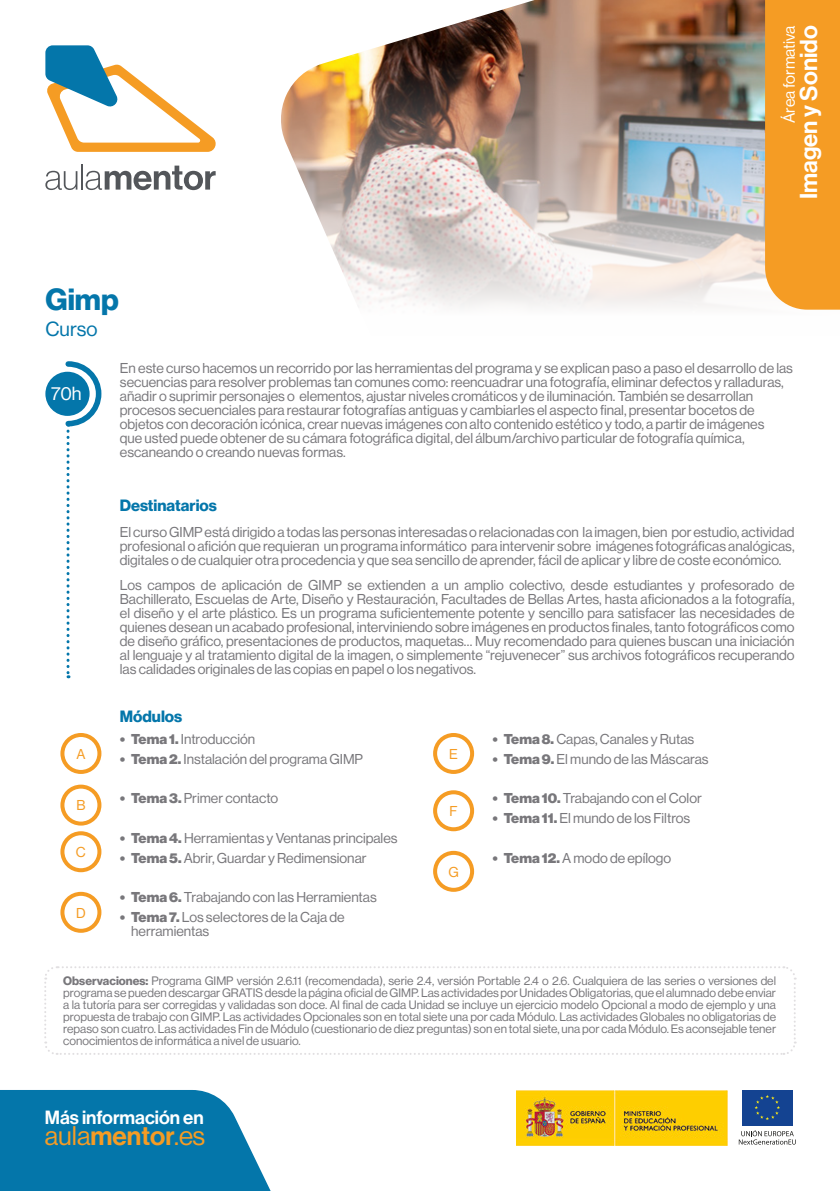
<style>
.page{position:relative;width:840px;height:1191px;background:#fff}
.page>*{position:absolute;margin:0;border:0;box-sizing:border-box;transform-origin:0 0}
.t1{font:700 30px "Neue Haas Display";color:#0476aa}
.t2{font:26.4px "Neue Haas Display";color:#f59c24}
.t3{font:24px "Neue Haas Display Mediu";color:#fff}
.t4{font:20px "Neue Haas Display";color:#0476aa}
.t5{font:18.8px "Neue Haas Display Mediu";color:#fff}
.t6{font:18.6px "Neue Haas Display";color:#fff}
.t7{font:700 16px "Neue Haas Display";color:#0476aa}
.t8{font:16px "Neue Haas Display";color:#fff}
.t9{font:14px/14px "Neue Haas Display";color:#78777b}
.t10{font:14px "Neue Haas Display";color:#f59c24}
.t11{font:12px/12px "Neue Haas Display";color:#78777b;text-align:justify}
.s1{font-weight:900}
.s2{font-weight:700}
.s3{font-family:"Neue Haas Display Mediu"}
</style>
<div class="page">
<svg style="left:0;top:1090px;width:271px;height:101px;background:#1c83b2"></svg>
<svg style="left:45px;top:171px;width:32px;height:19px"></svg>
<hr style="left:81px;top:164px;width:2px;height:26px;background:#53565a">
<svg style="left:85px;top:166px;width:130px;height:24px"></svg>
<svg style="left:45px;top:45px;width:171px;height:107px"></svg>
<img style="left:281px;top:0;width:483px;height:307px">
<svg style="left:764px;top:0;width:75px;height:310px;background:#f09f30"></svg>
<img style="left:516px;top:1090px;width:211px;height:55px">
<div style="left:741px;top:1090px;width:51px;height:35px;background:#144391"></div>
<svg style="left:754px;top:1095px;width:25px;height:25px"></svg>
<svg style="left:738px;top:1130px;width:57px;height:14px"></svg>
<svg style="left:44px;top:966px;width:752px;height:89px"></svg>
<div style="left:45px;top:372px;width:45px;height:44px;background:#0476aa;border-radius:50%"></div>
<svg style="left:63px;top:361px;width:39px;height:317px"></svg>
<div style="left:60px;top:733px;width:41px;height:41px;border:4px solid #f59c24;border-radius:50%"></div>
<div style="left:60px;top:784px;width:41px;height:41px;border:4px solid #f59c24;border-radius:50%"></div>
<div style="left:60px;top:831px;width:41px;height:41px;border:4px solid #f59c24;border-radius:50%"></div>
<div style="left:60px;top:892px;width:41px;height:40px;border:4px solid #f59c24;border-radius:50%"></div>
<div style="left:433px;top:733px;width:41px;height:41px;border:4px solid #f59c24;border-radius:50%"></div>
<div style="left:433px;top:790px;width:41px;height:41px;border:4px solid #f59c24;border-radius:50%"></div>
<div style="left:433px;top:851px;width:41px;height:41px;border:4px solid #f59c24;border-radius:50%"></div>
<h1 class="t1" style="left:45px;top:282px;width:75px">Gimp</h1>
<h3 class="t4" style="left:45px;top:318px;width:54px">Curso</h3>
<p class="t8" style="left:779px;top:123px;width:99px;rotate:-90deg">Área formativa</p>
<h3 class="t3" style="left:794px;top:199px;width:175px;rotate:-90deg">Imagen y Sonido</h3>
<h3 class="t6" style="left:51px;top:382px;width:32px">70h</h3>
<p class="t10" style="left:76px;top:746px;width:11px">A</p>
<p class="t10" style="left:76px;top:797px;width:11px">B</p>
<p class="t10" style="left:76px;top:844px;width:11px">C</p>
<p class="t10" style="left:76px;top:904px;width:11px">D</p>
<p class="t9" style="left:120px;top:361px;width:674px">En este curso hacemos un recorrido por las herramientas del programa y se explican paso a paso el desarrollo de las secuencias para resolver problemas tan comunes como: reencuadrar una fotografía, eliminar defectos y ralladuras, añadir o suprimir personajes o elementos, ajustar niveles cromáticos y de iluminación. También se desarrollan procesos secuenciales para restaurar fotografías antiguas y cambiarles el aspecto final, presentar bocetos de objetos con decoración icónica, crear nuevas imágenes con alto contenido estético y todo, a partir de imágenes<br>que usted puede obtener de su cámara fotográfica digital, del álbum/archivo particular de fotografía química, escaneando o creando nuevas formas.</p>
<p class="t7" style="left:120px;top:496px;width:98px">Destinatarios</p>
<p class="t9" style="left:120px;top:525px;width:675px;text-align:justify">El curso GIMP está dirigido a todas las personas interesadas o relacionadas con la imagen, bien por estudio, actividad profesional o afición que requieran un programa informático para intervenir sobre imágenes fotográficas analógicas, digitales o de cualquier otra procedencia y que sea sencillo de aprender, fácil de aplicar y libre de coste económico.</p>
<p class="t9" style="left:120px;top:578px;width:675px;text-align:justify">Los campos de aplicación de GIMP se extienden a un amplio colectivo, desde estudiantes y profesorado de Bachillerato, Escuelas de Arte, Diseño y Restauración, Facultades de Bellas Artes, hasta aficionados a la fotografía, el diseño y el arte plástico. Es un programa suficientemente potente y sencillo para satisfacer las necesidades de quienes desean un acabado profesional, interviniendo sobre imágenes en productos finales, tanto fotográficos como de diseño gráfico, presentaciones de productos, maquetas… Muy recomendado para quienes buscan una iniciación al lenguaje y al tratamiento digital de la imagen, o simplemente “rejuvenecer” sus archivos fotográficos recuperando las calidades originales de las copias en papel o los negativos.</p>
<p class="t7" style="left:120px;top:707px;width:64px">Módulos</p>
<p class="t9" style="left:120px;top:732px;width:137px"><span class="s1">• Tema 1.</span> Introducción</p>
<p class="t9" style="left:120px;top:752px;width:244px"><span class="s1">• Tema 2.</span> Instalación del programa GIMP</p>
<p class="t9" style="left:120px;top:791px;width:160px"><span class="s1">• Tema 3.</span> Primer contacto</p>
<p class="t9" style="left:120px;top:831px;width:279px"><span class="s1">• Tema 4.</span> Herramientas y Ventanas principales</p>
<p class="t9" style="left:120px;top:850px;width:248px"><span class="s1">• Tema 5.</span> Abrir, Guardar y Redimensionar</p>
<p class="t9" style="left:120px;top:890px;width:258px"><span class="s1">• Tema 6.</span> Trabajando con las Herramientas</p>
<p class="t9" style="left:131px;top:909px;width:215px;text-indent:-11px"><span class="s1">• Tema 7.</span> Los selectores de la Caja de herramientas</p>
<p class="t10" style="left:449px;top:746px;width:10px">E</p>
<p class="t10" style="left:449px;top:803px;width:10px">F</p>
<p class="t10" style="left:448px;top:863px;width:12px">G</p>
<p class="t9" style="left:492px;top:732px;width:203px"><span class="s1">• Tema 8.</span> Capas, Canales y Rutas</p>
<p class="t9" style="left:492px;top:752px;width:217px"><span class="s1">• Tema 9.</span> El mundo de las Máscaras</p>
<p class="t9" style="left:492px;top:791px;width:211px"><span class="s1">• Tema 10.</span> Trabajando con el Color</p>
<p class="t9" style="left:492px;top:811px;width:199px"><span class="s1">• Tema 11.</span> El mundo de los Filtros</p>
<p class="t9" style="left:492px;top:850px;width:180px"><span class="s1">• Tema 12.</span> A modo de epílogo</p>
<p class="t11" style="left:63px;top:975px;width:714px"><span class="s2">Observaciones:</span> Programa GIMP versión 2.6.11 (recomendada), serie 2.4, versión Portable 2.4 o 2.6. Cualquiera de las series o versiones del programa se pueden descargar GRATIS desde la página oficial de GIMP. Las actividades por Unidades Obligatorias, que el alumnado debe enviar a la tutoría para ser corregidas y validadas son doce. Al final de cada Unidad se incluye un ejercicio modelo Opcional a modo de ejemplo y una propuesta de trabajo con GIMP. Las actividades Opcionales son en total siete una por cada Módulo. Las actividades Globales no obligatorias de repaso son cuatro. Las actividades Fin de Módulo (cuestionario de diez preguntas) son en total siete, una por cada Módulo. Es aconsejable tener conocimientos de informática a nivel de usuario.</p>
<h3 class="t5" style="left:45px;top:1106px;width:160px">Más información en</h3>
<h2 class="t2" style="left:45px;top:1121px;width:162px">aula<span class="s3">mentor</span>.es</h2>
</div>
